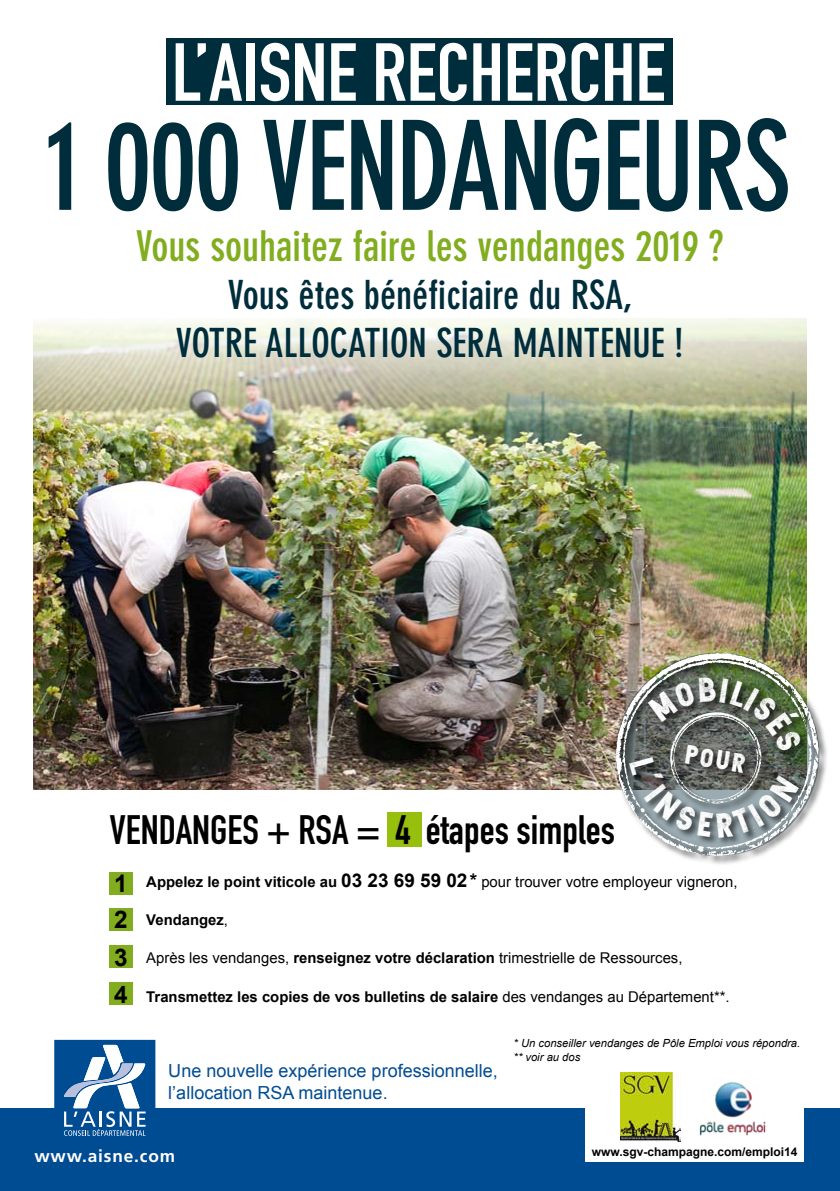
<style>
.page{position:relative;width:840px;height:1191px;background:#fff}
.page>*{position:absolute;margin:0;border:0;box-sizing:border-box;transform-origin:0 0}
.t1{font:700 condensed 122.2px "DIN Neuzeit Grotesk";letter-spacing:-.02em;color:#002d3b;scale:.95 1}
.t2{font:80.8px "DIN Engschrift";color:#fff}
.t3{font:700 condensed 41.8px "DIN Neuzeit Grotesk";color:#81ad1e}
.t4{font:40.4px "DIN Engschrift";color:#000}
.t5{font:700 condensed 39.6px/48px "DIN Neuzeit Grotesk";color:#002d3b;text-align:center}
.t6{font:27px "Zilap Sleep Grunge";color:#fff}
.t7{font:700 24.2px/37px "Arial";color:#000;text-align:justify}
.t8{font:18px/22px "Arial";color:#004c93}
.t9{font:700 17.2px "Frutiger LT Std";letter-spacing:.05em;color:#fff}
.t10{font:14.8px "Arial";color:#000}
.t11{font:700 14.8px "Arial";color:#000}
.t12{font:700 12px "Arial";color:#000}
.t13{font:italic 11.2px/14px "Arial";color:#000}
.s1{font-weight:700}
.s2{font-weight:700;font-size:18.8px}
.s3{font-weight:400}
</style>
<div class="page">
<div style="left:0;top:1108px;width:839px;height:83px;background:#004c93"></div>
<img style="left:33px;top:318px;width:773px;height:471px">
<svg style="left:54px;top:1039px;width:101px;height:97px"></svg>
<div style="left:109px;top:871px;width:24px;height:23px;background:#81ad1e"></div>
<div style="left:109px;top:907px;width:24px;height:23px;background:#81ad1e"></div>
<div style="left:109px;top:945px;width:24px;height:23px;background:#81ad1e"></div>
<div style="left:109px;top:982px;width:24px;height:23px;background:#81ad1e"></div>
<div style="left:387px;top:812px;width:34px;height:34px;background:#97bf0d"></div>
<svg style="left:611px;top:648px;width:196px;height:142px"></svg>
<div style="left:614px;top:651px;width:213px;height:214px;background:#000;opacity:.65"></div>
<img style="left:615px;top:652px;width:203px;height:204px">
<div style="left:166px;top:39px;width:505px;height:66px;background:#002d3b"></div>
<div style="left:585px;top:1071px;width:218px;height:90px;background:#fff"></div>
<img style="left:699px;top:1082px;width:67px;height:54px">
<img style="left:620px;top:1072px;width:60px;height:70px">
<svg style="left:629px;top:677px;width:172px;height:160px;background:#6a726b"></svg>
<h2 class="t2" style="left:172px;top:25px;width:495px">L’AISNE RECHERCHE</h2>
<h1 class="t1" style="left:46px;top:96px;width:784px">1 000 VEN DANGEU RS</h1>
<h3 class="t3" style="left:136px;top:222px;width:589px">Vous souhaitez faire les vendanges 2019 ?</h3>
<h3 class="t5" style="left:176px;top:271px;width:509px">Vous êtes bénéficiaire du RSA,<br>Votre allocation sera maintenue !</h3>
<h3 class="t4" style="left:109px;top:805px;width:506px">VENDANGES + RSA = 4 étapes simples</h3>
<h3 class="t6" style="left:687px;top:736px;width:63px;rotate:9deg">pour</h3>
<h3 class="t7" style="left:114px;top:866px;width:15px">1<br>2<br>3<br>4</h3>
<p class="t10" style="left:146px;top:872px;width:592px"><span class="s1">Appelez le point viticole au</span> <span class="s2">03 23 69 59 02*</span> pour trouver votre employeur vigneron,</p>
<p class="t11" style="left:146px;top:910px;width:83px">Vendangez<span class="s3">,</span></p>
<p class="t10" style="left:146px;top:948px;width:537px">Après les vendanges, <span class="s1">renseignez votre déclaration</span> trimestrielle de Ressources,</p>
<p class="t11" style="left:146px;top:987px;width:584px">Transmettez les copies de vos bulletins de salaire <span class="s3">des vendanges au Département**.</span></p>
<p class="t8" style="left:168px;top:1059px;width:331px">Une nouvelle expérience professionnelle, l’allocation RSA maintenue.</p>
<p class="t13" style="left:513px;top:1036px;width:288px">* Un conseiller vendanges de Pôle Emploi vous répondra. ** voir au dos</p>
<p class="t9" style="left:34px;top:1145px;width:142px">www.aisne.com</p>
<p class="t12" style="left:591px;top:1143px;width:207px">www.sgv-champagne.com/emploi14</p>
</div>
